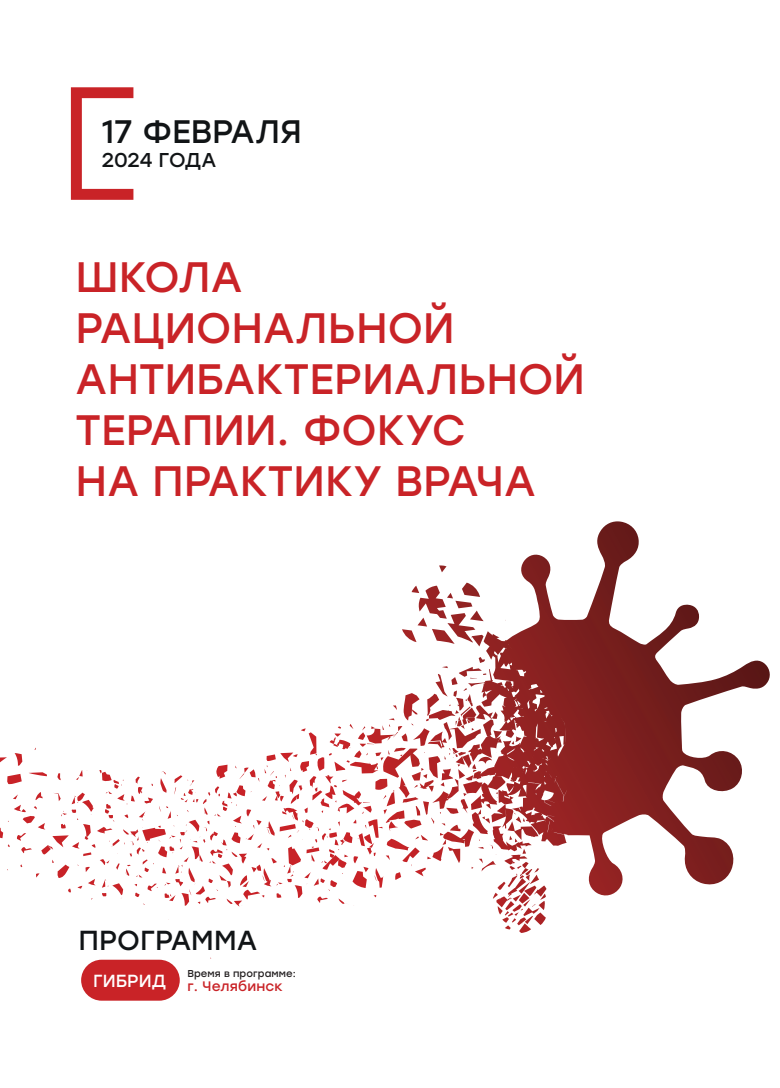
<style>
.page{position:relative;width:780px;height:1088px;background:#fff}
.page>*{position:absolute;margin:0;border:0;box-sizing:border-box;transform-origin:0 0}
.t1{font:42.5px/51px "Stolzl";color:#c92327}
.t2{font:32.5px "Stolzl";color:#111416}
.t3{font:27.5px "Stolzl";color:#111416}
.t4{font:20px "Stolzl";letter-spacing:-.01em;color:#111416}
.t5{font:13.75px "Stolzl";letter-spacing:.01em;color:#c92327}
.t6{font:10px "Stolzl";letter-spacing:.01em;color:#231f20}
</style>
<div class="page">
<svg style="left:439px;top:565px;width:7px;height:7px"></svg>
<svg style="left:0;top:582px;width:546px;height:351px"></svg>
<svg style="left:505px;top:521px;width:265px;height:377px"></svg>
<svg style="left:71px;top:87px;width:62px;height:113px"></svg>
<div style="left:81px;top:960px;width:99px;height:40px;background:#c92327;border-radius:20px"></div>
<p class="t2" style="left:102px;top:109px;width:201px">17 ФЕВРАЛЯ</p>
<p class="t4" style="left:102px;top:146px;width:116px">2024 ГОДА</p>
<p class="t1" style="left:76px;top:249px;width:511px">ШКОЛА<br>РАЦИОНАЛЬНОЙ<br>АНТИБАКТЕРИАЛЬНОЙ<br>ТЕРАПИИ. ФОКУС<br>НА ПРАКТИКУ ВРАЧА</p>
<p class="t3" style="left:78px;top:921px;width:180px">ПРОГРАММА</p>
<p class="t6" style="left:187px;top:966px;width:110px">Время в программе:</p>
<p class="t5" style="left:93px;top:976px;width:191px"><sup>ГИБРИД</sup> г. Челябинск</p>
</div>
